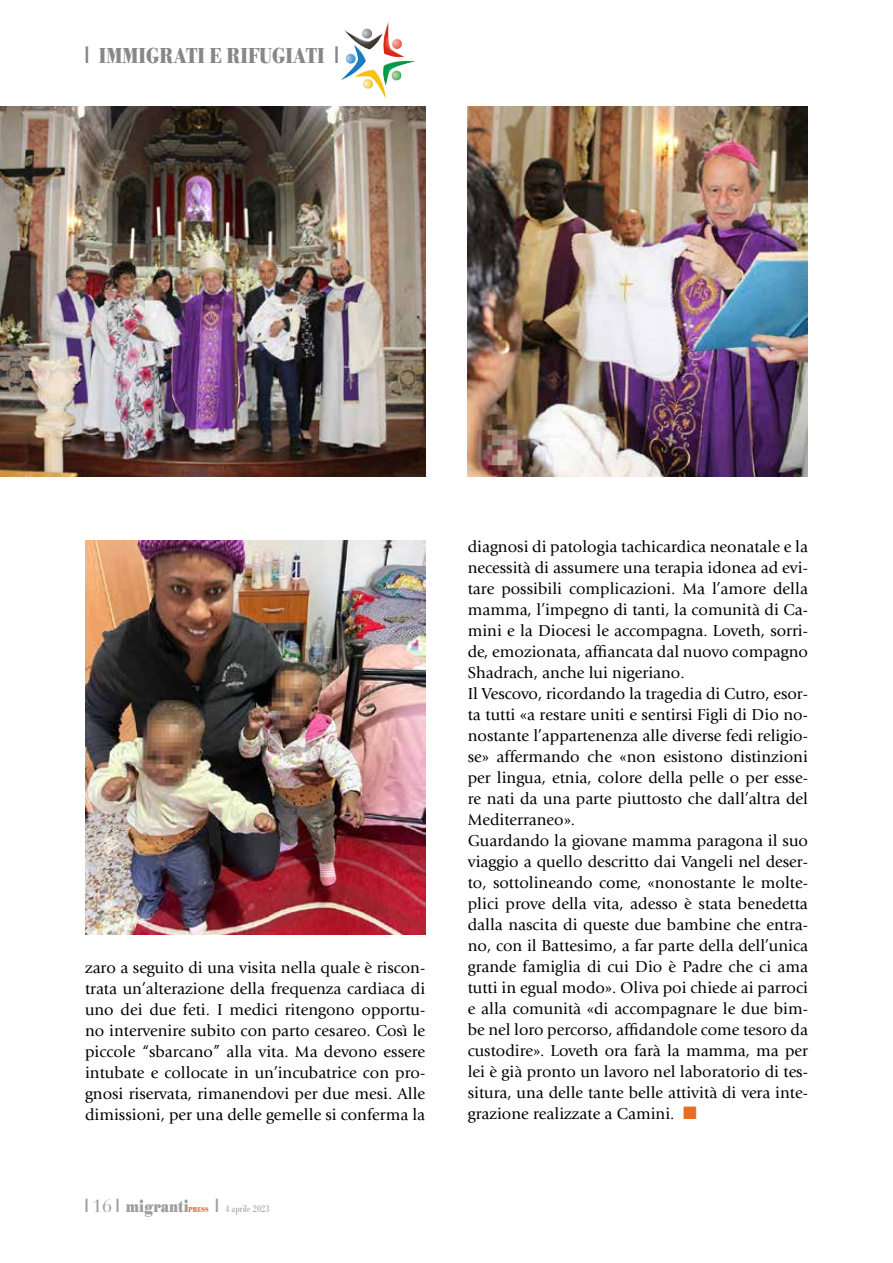
<style>
.page{position:relative;width:893px;height:1263px;background:#fff}
.page>*{position:absolute;margin:0;border:0;box-sizing:border-box;transform-origin:0 0}
.t1{font:700 22.5px "Bodoni URW";color:#878787;scale:.8 1}
.t2{font:700 18px "Bodoni URW";color:#9d9d9c;scale:.8 1}
.t3{font:16.5px/21px "Giovanni Std";color:#000;text-align:justify}
.t4{font:10.5px "Bodoni URW";color:#9d9d9c;scale:.8 1}
.t5{font:700 7.5px "Bodoni URW";letter-spacing:.005em;color:#e76d23;scale:.8 1}
.s1{font-family:"False Positive BRK";font-weight:400}
.s2{font-family:"Bauer Bodoni Std";font-weight:400}
.s3{font-family:"False Positive BRK";font-size:18px}
.s4{color:#e76d23}
</style>
<div class="page">
<img style="left:340px;top:22px;width:75px;height:76px">
<img style="left:0;top:106px;width:425px;height:370px">
<img style="left:468px;top:106px;width:340px;height:370px">
<img style="left:85px;top:540px;width:340px;height:394px">
<h1 class="t1" style="left:85px;top:43px;width:319px"><span class="s1">1</span> IMMIGRATI E RIFUGIATI <span class="s1">1</span></h1>
<p class="t3" style="left:85px;top:957px;width:342px">zaro a seguito di una visita nella quale è riscon&shy;trata un’alterazione della frequenza cardiaca di uno dei due feti. I medici ritengono opportu&shy;no intervenire subito con parto cesareo. Così le piccole “sbarcano” alla vita. Ma devono essere intubate e collocate in un’incubatrice con pro&shy;gnosi riservata, rimanendovi per due mesi. Alle dimissioni, per una delle gemelle si conferma la</p>
<p class="t2" style="left:85px;top:1196px;width:131px"><span class="s1">1</span> <span class="s2">16</span> <span class="s1">1</span> migranti</p>
<p class="t5" style="left:189px;top:1205px;width:27px">PRESS</p>
<p class="t4" style="left:216px;top:1203px;width:69px"><span class="s3">1</span> 4 aprile 2023</p>
<p class="t3" style="left:468px;top:536px;width:342px;text-align:left">diagnosi di patologia tachicardica neonatale e la necessità di assumere una terapia idonea ad evi&shy;tare possibili complicazioni. Ma l’amore della mamma, l’impegno di tanti, la comunità di Ca&shy;mini e la Diocesi le accompagna. Loveth, sorri&shy;de, emozionata, affiancata dal nuovo compagno Shadrach, anche lui nigeriano.<br>Il Vescovo, ricordando la tragedia di Cutro, esor&shy;ta tutti «a restare uniti e sentirsi Figli di Dio no&shy;nostante l’appartenenza alle diverse fedi religio&shy;se» affermando che «non esistono distinzioni per lingua, etnia, colore della pelle o per esse&shy;re nati da una parte piuttosto che dall’altra del Mediterraneo».<br>Guardando la giovane mamma paragona il suo viaggio a quello descritto dai Vangeli nel deser&shy;to, sottolineando come, «nonostante le molte&shy;plici prove della vita, adesso è stata benedetta dalla nascita di queste due bambine che entra&shy;no, con il Battesimo, a far parte della dell’unica grande famiglia di cui Dio è Padre che ci ama tutti in egual modo». Oliva poi chiede ai parroci e alla comunità «di accompagnare le due bim&shy;be nel loro percorso, affidandole come tesoro da custodire». Loveth ora farà la mamma, ma per lei è già pronto un lavoro nel laboratorio di tes&shy;situra, una delle tante belle attività di vera inte&shy;grazione realizzate a Camini. <span class="s4">■</span></p>
</div>
